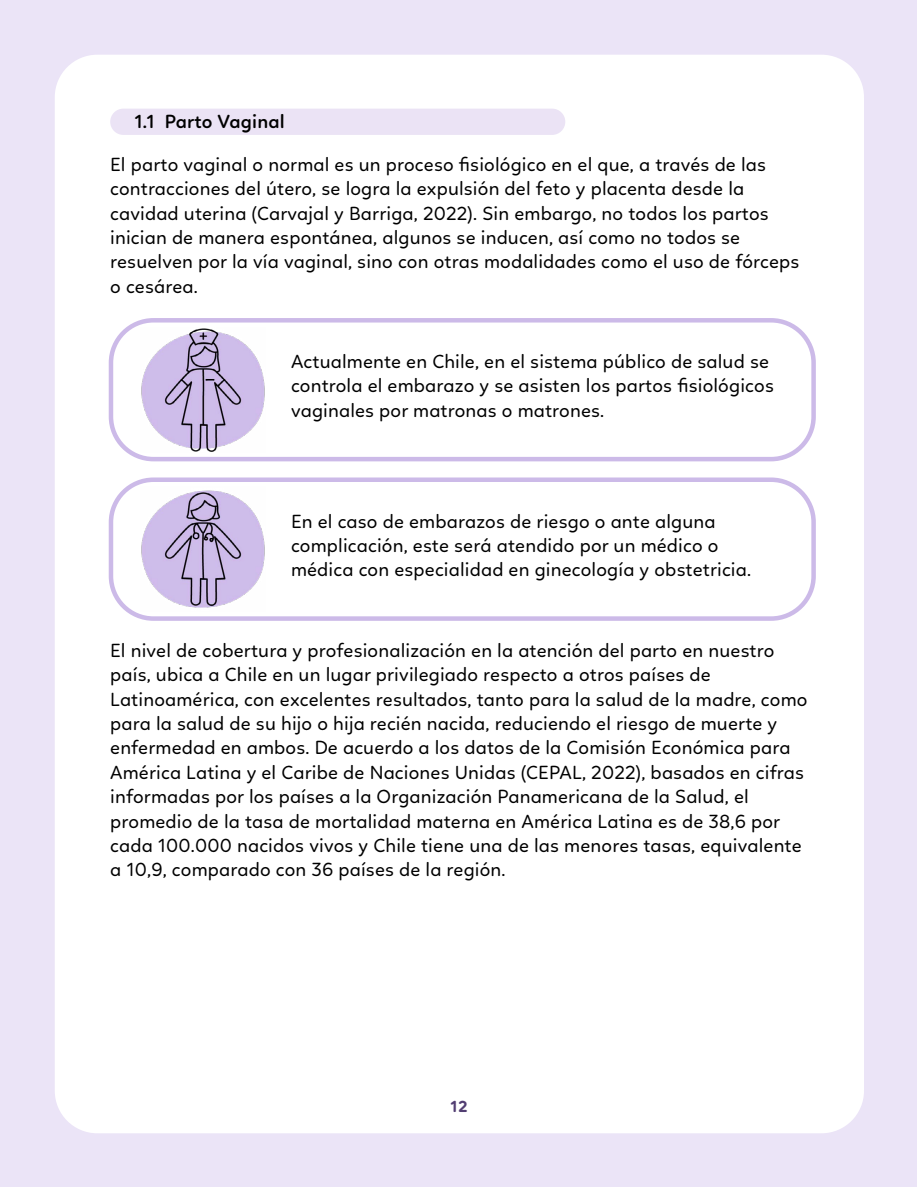
<style>
.page{position:relative;width:918px;height:1188px;background:#fff}
.page>*{position:absolute;margin:0;border:0;box-sizing:border-box;transform-origin:0 0}
.PARRAFO{font:19.5px/24.3px "Linotte";letter-spacing:.01em;color:#000}
.PARRAFO-2{font:600 19.5px "Linotte";letter-spacing:.01em;color:#000}
.t1{font:700 16.5px "Linotte";color:#523e72}
</style>
<div class="page">
<div style="left:1px;top:1px;width:916px;height:1186px;background:#ebe4f7"></div>
<div style="left:55px;top:55px;width:809px;height:1078px;background:#fff;border-radius:43px"></div>
<div style="left:110px;top:109px;width:455px;height:26px;background:#ebe3f5;border-radius:13px"></div>
<div style="left:109px;top:318px;width:707px;height:143px;border:4px solid #ccbae8;border-radius:43px"></div>
<img style="left:141px;top:328px;width:124px;height:124px">
<img style="left:141px;top:490px;width:124px;height:118px">
<div style="left:109px;top:477px;width:707px;height:144px;border:4px solid #ccbae8;border-radius:43px"></div>
<p class="PARRAFO-2" style="left:135px;top:110px;width:152px">1.1 Parto Vaginal</p>
<p class="PARRAFO" style="left:110px;top:152px;width:691px">El parto vaginal o normal es un proceso fisiológico en el que, a través de las contracciones del útero, se logra la expulsión del feto y placenta desde la cavidad uterina (Carvajal y Barriga, 2022). Sin embargo, no todos los partos inician de manera espontánea, algunos se inducen, así como no todos se resuelven por la vía vaginal, sino con otras modalidades como el uso de fórceps o cesárea.</p>
<p class="PARRAFO" style="left:291px;top:349px;width:484px">Actualmente en Chile, en el sistema público de salud se controla el embarazo y se asisten los partos fisiológicos vaginales por matronas o matrones.</p>
<p class="PARRAFO" style="left:291px;top:509px;width:462px">En el caso de embarazos de riesgo o ante alguna complicación, este será atendido por un médico o médica con especialidad en ginecología y obstetricia.</p>
<p class="PARRAFO" style="left:110px;top:638px;width:699px">El nivel de cobertura y profesionalización en la atención del parto en nuestro país, ubica a Chile en un lugar privilegiado respecto a otros países de Latinoamérica, con excelentes resultados, tanto para la salud de la madre, como para la salud de su hijo o hija recién nacida, reduciendo el riesgo de muerte y enfermedad en ambos. De acuerdo a los datos de la Comisión Económica para América Latina y el Caribe de Naciones Unidas (CEPAL, 2022), basados en cifras informadas por los países a la Organización Panamericana de la Salud, el promedio de la tasa de mortalidad materna en América Latina es de 38,6 por cada 100.000 nacidos vivos y Chile tiene una de las menores tasas, equivalente a 10,9, comparado con 36 países de la región.</p>
<p class="t1" style="left:451px;top:1097px;width:18px">12</p>
</div>
